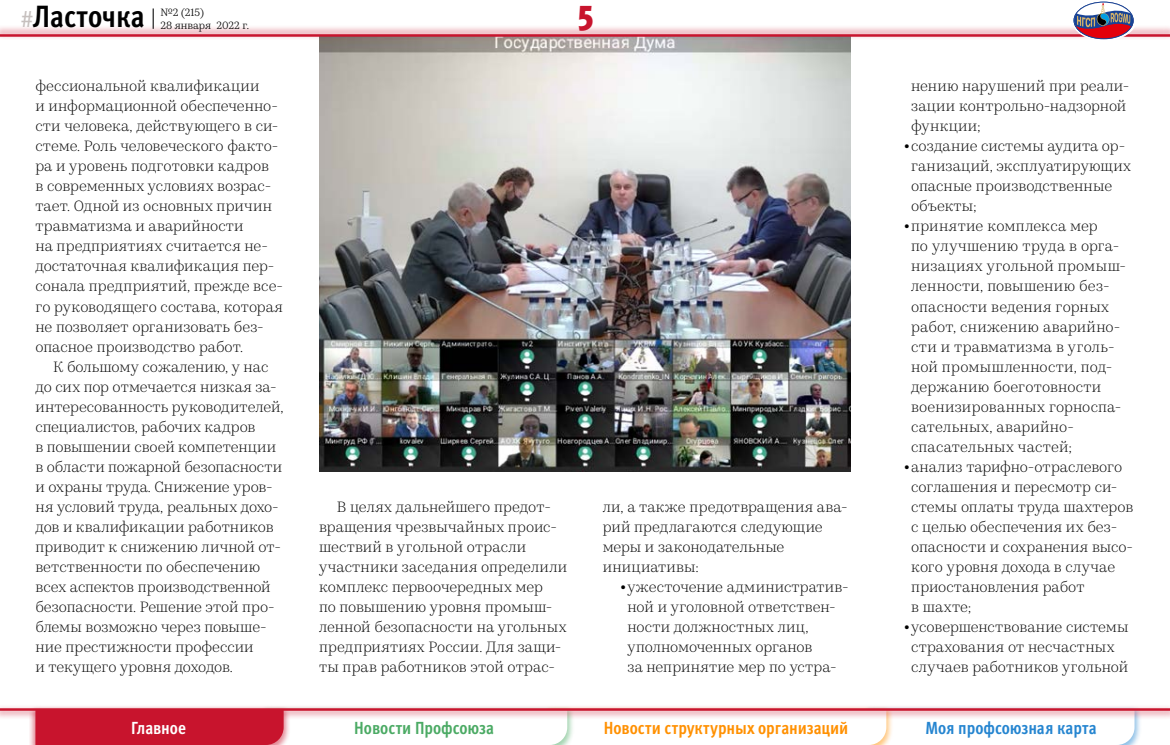
<style>
.page{position:relative;width:1170px;height:745px;background:#fff}
.page>*{position:absolute;margin:0;border:0;box-sizing:border-box;transform-origin:0 0}
.t1{font:900 condensed 36.25px "Meta Pro";color:#c8142d}
.t2{font:700 condensed 30.75px "Meta Pro";color:#000}
.t3{font:700 condensed 17.5px "Meta Pro";color:#ff9000}
.t4{font:700 condensed 17.5px "Meta Pro";letter-spacing:-.005em;color:#2585d0}
.t5{font:700 condensed 17.5px "Meta Pro";color:#4baa64}
.t6{font:700 condensed 17.5px "Meta Pro";letter-spacing:-.005em;color:#fff}
._0_0_BODY{font:300 15px/20px "Kazimir Text";letter-spacing:.005em;color:#000}
.t7{font:10.62px/12.5px "Kazimir Text";color:#000}
.s1{font-weight:400;font-stretch:normal;font-size:22.5px;color:#c6c0be}
.s2{font-weight:900}
</style>
<div class="page">
<img style="left:319px;top:40px;width:531px;height:431px">
<svg style="left:35px;top:719px;width:1099px;height:25px"></svg>
<div style="left:0;top:24px;width:1169px;height:16px;background:#c8142d;opacity:.3"></div>
<hr style="left:0;top:34px;width:1169px;height:3px;background:#c8142d">
<div style="left:0;top:703px;width:1169px;height:16px;background:#c8142d;opacity:.3"></div>
<hr style="left:0;top:707px;width:1169px;height:3px;background:#c8142d">
<svg style="left:153px;top:8px;width:1px;height:21px"></svg>
<svg style="left:1072px;top:2px;width:63px;height:38px"></svg>
<div style="left:1072px;top:0;width:63px;height:41px;border:1px solid #fff;border-radius:50%"></div>
<h2 class="t2" style="left:21px;top:-7px;width:125px"><span class="s1">#</span>Ласточка</h2>
<p class="t7" style="left:160px;top:6px;width:90px">№2 (215)<br>28 января 2022 г.</p>
<h1 class="t1" style="left:577px;top:-12px;width:17px">5</h1>
<p class="_0_0_BODY" style="left:35px;top:75px;width:249px">фессиональной квалификации<br>и информационной обеспеченно&shy;сти человека, действующего в си&shy;стеме. Роль человеческого факто&shy;ра и уровень подготовки кадров<br>в современных условиях возрас&shy;тает. Одной из основных причин травматизма и аварийности<br>на предприятиях считается не&shy;достаточная квалификация пер&shy;сонала предприятий, прежде все&shy;го руководящего состава, которая не позволяет организовать без&shy;опасное производство работ.</p>
<p class="_0_0_BODY" style="left:35px;top:355px;width:250px;text-indent:18px">К большому сожалению, у нас до сих пор отмечается низкая за&shy;интересованность руководителей, специалистов, рабочих кадров<br>в повышении своей компетенции в области пожарной безопасности и охраны труда. Снижение уров&shy;ня условий труда, реальных дохо&shy;дов и квалификации работников приводит к снижению личной от&shy;ветственности по обеспечению всех аспектов производственной безопасности. Решение этой про&shy;блемы возможно через повыше&shy;ние престижности профессии<br>и текущего уровня доходов.</p>
<p class="_0_0_BODY" style="left:319px;top:495px;width:250px;text-indent:18px">В целях дальнейшего предот&shy;вращения чрезвычайных проис&shy;шествий в угольной отрасли участники заседания определили комплекс первоочередных мер<br>по повышению уровня промыш&shy;ленной безопасности на угольных предприятиях России. Для защи&shy;ты прав работников этой отрас-</p>
<p class="_0_0_BODY" style="left:602px;top:495px;width:246px">ли, а также предотвращения ава&shy;рий предлагаются следующие меры и законодательные инициативы:</p>
<p class="_0_0_BODY" style="left:627px;top:575px;width:223px;text-indent:-7px"><span class="s2">•</span>ужесточение административ&shy;ной и уголовной ответствен&shy;ности должностных лиц, уполномоченных органов<br>за непринятие мер по устра-</p>
<p class="_0_0_BODY" style="left:911px;top:75px;width:219px">нению нарушений при реали&shy;зации контрольно-надзорной функции;</p>
<p class="_0_0_BODY" style="left:911px;top:135px;width:221px;text-indent:-7px"><span class="s2">•</span>создание системы аудита ор&shy;ганизаций, эксплуатирующих опасные производственные объекты;</p>
<p class="_0_0_BODY" style="left:911px;top:215px;width:214px;text-indent:-7px"><span class="s2">•</span>принятие комплекса мер<br>по улучшению труда в орга&shy;низациях угольной промыш&shy;ленности, повышению без&shy;опасности ведения горных работ, снижению аварийно&shy;сти и травматизма в уголь&shy;ной промышленности, под&shy;держанию боеготовности военизированных горноспа&shy;сательных, аварийно&shy;спасательных частей;</p>
<p class="_0_0_BODY" style="left:911px;top:455px;width:223px;text-indent:-7px"><span class="s2">•</span>анализ тарифно-отраслевого соглашения и пересмотр си&shy;стемы оплаты труда шахтеров с целью обеспечения их без&shy;опасности и сохранения высо&shy;кого уровня дохода в случае приостановления работ<br>в шахте;</p>
<p class="_0_0_BODY" style="left:904px;top:615px;width:226px;text-align:center"><span class="s2">•</span>усовершенствование системы страхования от несчастных случаев работников угольной</p>
<p class="t6" style="left:131px;top:713px;width:56px">Главное</p>
<p class="t5" style="left:354px;top:713px;width:141px">Новости Профсоюза</p>
<p class="t3" style="left:603px;top:713px;width:246px">Новости структурных организаций</p>
<p class="t4" style="left:925px;top:713px;width:173px">Моя профсоюзная карта</p>
</div>
